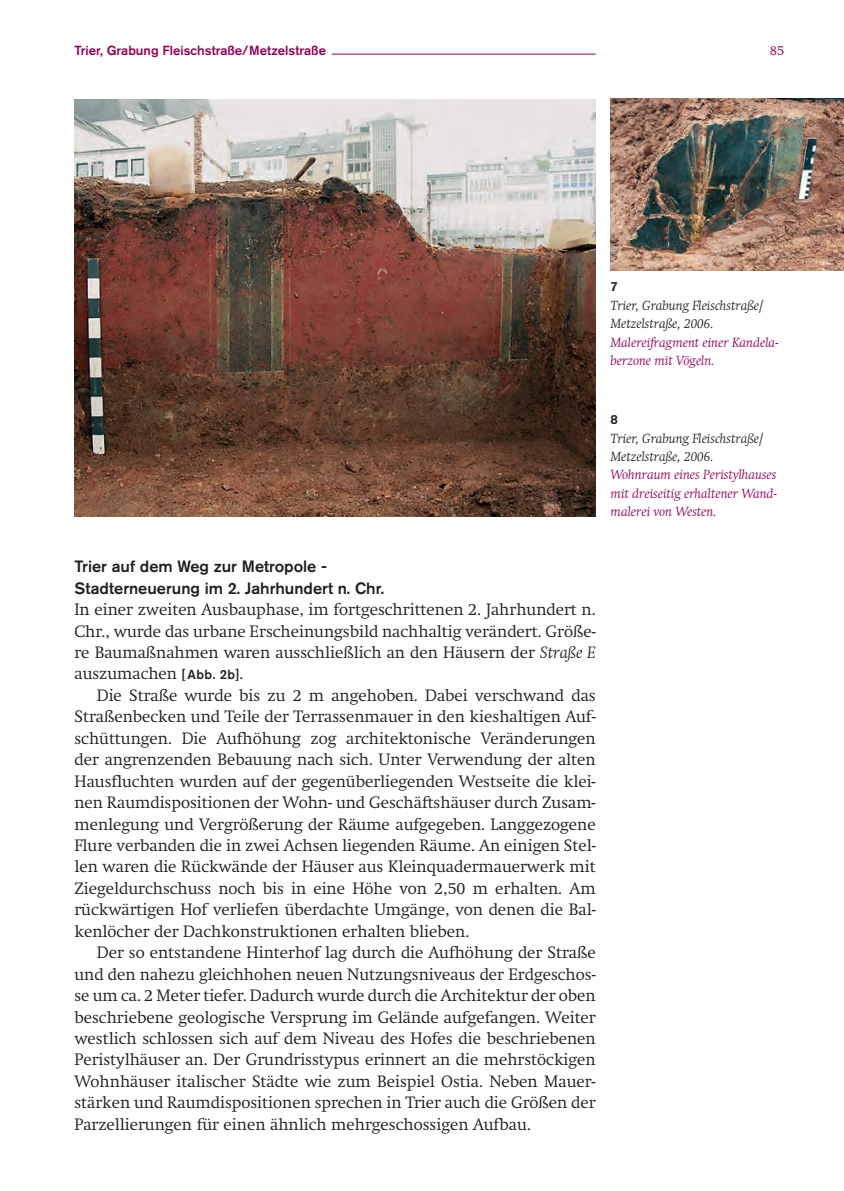
<style>
.page{position:relative;width:844px;height:1191px;background:#fff}
.page>*{position:absolute;margin:0;border:0;box-sizing:border-box;transform-origin:0 0}
.t1{font:300 16.28px/21.3px "Swift";color:#231f20;text-align:justify}
.t2{font:500 16.28px/21.3px "Akzidenz Grotesk Std";color:#231f20}
.t3{font:italic 300 13.12px/18.4px "Swift";color:#950058}
.t4{font:italic 300 13.12px/18.4px "Swift";color:#231f20}
.t5{font:500 13.12px "Akzidenz Grotesk Std";color:#950058}
.t6{font:300 13.12px "Swift";color:#950058}
.t7{font:500 13.12px "Akzidenz Grotesk Std";color:#231f20}
.s1{font-style:italic}
.s2{font-family:"Akzidenz Grotesk Std";font-weight:500;font-size:13.12px}
</style>
<div class="page">
<hr style="left:331px;top:54px;width:264px;height:1px;background:#950058">
<img style="left:610px;top:98px;width:233px;height:172px">
<img style="left:74px;top:99px;width:521px;height:417px">
<p class="t5" style="left:74px;top:42px;width:253px">Trier, Grabung Fleischstraße/Metzelstraße</p>
<p class="t6" style="left:769px;top:42px;width:16px">85</p>
<p class="t7" style="left:610px;top:279px;width:9px">7</p>
<p class="t4" style="left:610px;top:296px;width:154px">Trier, Grabung Fleischstraße/<br>Metzelstraße, 2006.</p>
<p class="t3" style="left:610px;top:333px;width:170px">Malereifragment einer Kandela&shy;berzone mit Vögeln.</p>
<p class="t7" style="left:610px;top:411px;width:9px">8</p>
<p class="t4" style="left:610px;top:429px;width:154px">Trier, Grabung Fleischstraße/<br>Metzelstraße, 2006.</p>
<p class="t3" style="left:610px;top:465px;width:168px;text-align:justify">Wohnraum eines Peristylhauses mit dreiseitig erhaltener Wand&shy;malerei von Westen.</p>
<p class="t2" style="left:74px;top:555px;width:311px">Trier auf dem Weg zur Metropole -<br>Stadterneuerung im 2. Jahrhundert n. Chr.</p>
<p class="t1" style="left:74px;top:599px;width:522px">In einer zweiten Ausbauphase, im fortgeschrittenen 2. Jahrhundert n.<br>Chr., wurde das urbane Erscheinungsbild nachhaltig verändert. Größe&shy;re Baumaßnahmen waren ausschließlich an den Häusern der <span class="s1">Straße E </span>auszumachen <span class="s2">[Abb. 2b]</span>.</p>
<p class="t1" style="left:74px;top:684px;width:522px;text-indent:22px">Die Straße wurde bis zu 2 m angehoben. Dabei verschwand das Straßenbecken und Teile der Terrassenmauer in den kieshaltigen Auf&shy;schüttungen. Die Aufhöhung zog architektonische Veränderungen der angrenzenden Bebauung nach sich. Unter Verwendung der alten Hausfluchten wurden auf der gegenüberliegenden Westseite die klei&shy;nen Raumdispositionen der Wohn- und Geschäftshäuser durch Zusam&shy;menlegung und Vergrößerung der Räume aufgegeben. Langgezogene Flure verbanden die in zwei Achsen liegenden Räume. An einigen Stel&shy;len waren die Rückwände der Häuser aus Kleinquadermauerwerk mit Ziegeldurchschuss noch bis in eine Höhe von 2,50 m erhalten. Am rückwärtigen Hof verliefen überdachte Umgänge, von denen die Bal&shy;kenlöcher der Dachkonstruktionen erhalten blieben.</p>
<p class="t1" style="left:74px;top:942px;width:522px;text-indent:22px">Der so entstandene Hinterhof lag durch die Aufhöhung der Straße und den nahezu gleichhohen neuen Nutzungsniveaus der Erdgeschos&shy;se um ca. 2 Meter tiefer. Dadurch wurde durch die Architektur der oben beschriebene geologische Versprung im Gelände aufgefangen. Weiter westlich schlossen sich auf dem Niveau des Hofes die beschriebenen Peristylhäuser an. Der Grundrisstypus erinnert an die mehrstöckigen Wohnhäuser italischer Städte wie zum Beispiel Ostia. Neben Mauer&shy;stärken und Raumdispositionen sprechen in Trier auch die Größen der Parzellierungen für einen ähnlich mehrgeschossigen Aufbau.</p>
</div>
